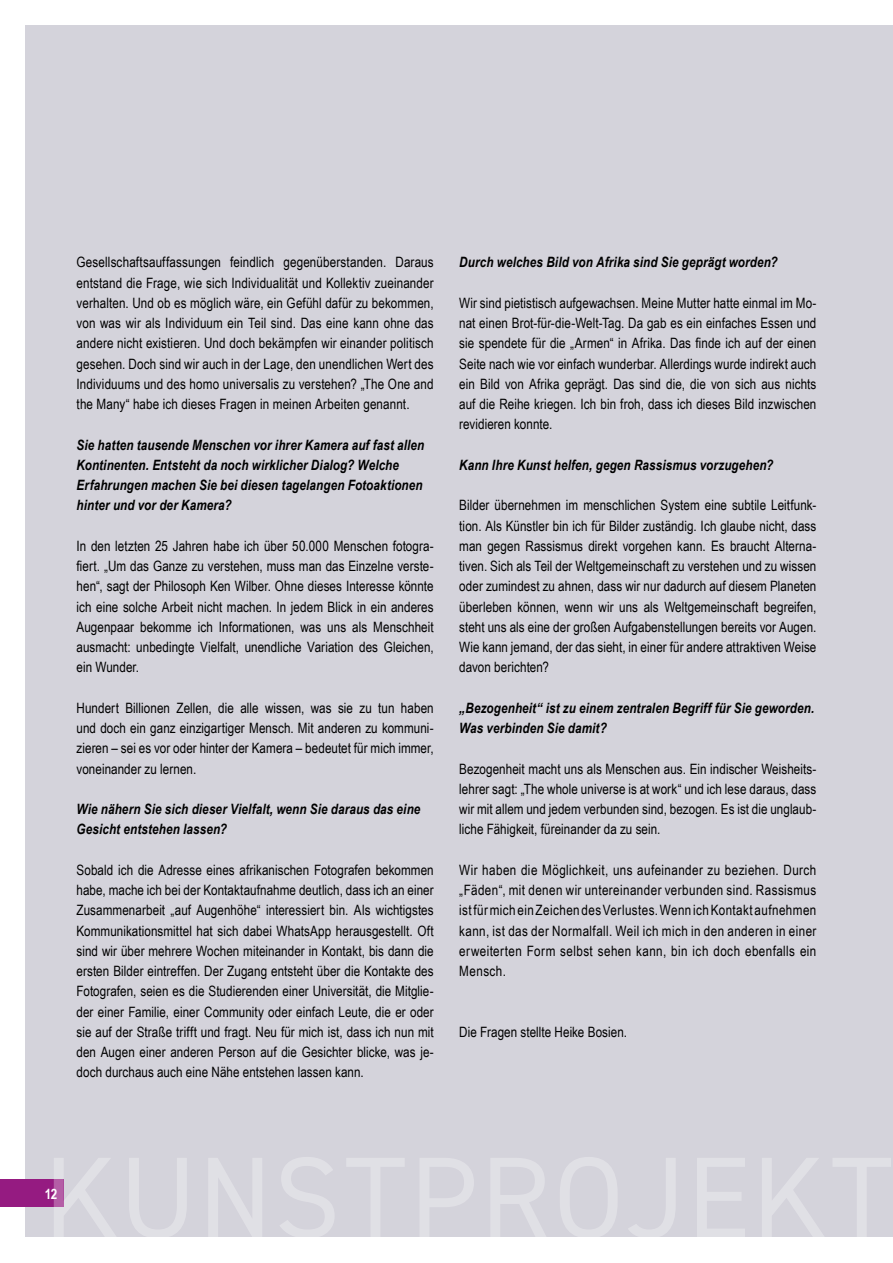
<style>
.page{position:relative;width:893px;height:1263px;background:#fff}
.page>*{position:absolute;margin:0;border:0;box-sizing:border-box;transform-origin:0 0}
.t1{font:14.25px/20.2px "Arial Narrow";letter-spacing:.005em;color:#000;text-align:justify}
.t2{font:italic 700 14.25px/20.2px "Arial Narrow";letter-spacing:.01em;color:#000}
.t3{font:700 14.25px "Arial Narrow";color:#fff}
</style>
<div class="page">
<div style="left:26px;top:26px;width:867px;height:1211px;background:#d4d3db"></div>
<div style="left:0;top:1179px;width:64px;height:27px;background:#951b81"></div>
<svg style="left:54px;top:1157px;width:837px;height:80px"></svg>
<p class="t1" style="left:77px;top:252px;width:359px">Gesellschaftsauffassungen feindlich gegenüberstanden. Daraus entstand die Frage, wie sich Individualität und Kollektiv zueinander verhalten. Und ob es möglich wäre, ein Gefühl dafür zu bekommen, von was wir als Individuum ein Teil sind. Das eine kann ohne das andere nicht existieren. Und doch bekämpfen wir einander politisch gesehen. Doch sind wir auch in der Lage, den unendlichen Wert des Individuums und des homo universalis zu verstehen? „The One and the Many“ habe ich dieses Fragen in meinen Arbeiten genannt.</p>
<p class="t2" style="left:77px;top:434px;width:349px">Sie hatten tausende Menschen vor ihrer Kamera auf fast allen Kontinenten. Entsteht da noch wirklicher Dialog? Welche Erfahrungen machen Sie bei diesen tagelangen Fotoaktionen hinter und vor der Kamera?</p>
<p class="t1" style="left:77px;top:535px;width:359px">In den letzten 25 Jahren habe ich über 50.000 Menschen fotogra&shy;fiert. „Um das Ganze zu verstehen, muss man das Einzelne verste&shy;hen“, sagt der Philosoph Ken Wilber. Ohne dieses Interesse könnte ich eine solche Arbeit nicht machen. In jedem Blick in ein anderes Augenpaar bekomme ich Informationen, was uns als Menschheit ausmacht: unbedingte Vielfalt, unendliche Variation des Gleichen, ein Wunder.</p>
<p class="t1" style="left:77px;top:697px;width:359px">Hundert Billionen Zellen, die alle wissen, was sie zu tun haben und doch ein ganz einzigartiger Mensch. Mit anderen zu kommuni&shy;zieren – sei es vor oder hinter der Kamera – bedeutet für mich immer, voneinander zu lernen.</p>
<p class="t2" style="left:77px;top:798px;width:345px">Wie nähern Sie sich dieser Vielfalt, wenn Sie daraus das eine<br>Gesicht entstehen lassen?</p>
<p class="t1" style="left:77px;top:859px;width:359px">Sobald ich die Adresse eines afrikanischen Fotografen bekommen habe, mache ich bei der Kontaktaufnahme deutlich, dass ich an einer Zusammenarbeit „auf Augenhöhe“ interessiert bin. Als wichtigstes Kommunikationsmittel hat sich dabei WhatsApp herausgestellt. Oft sind wir über mehrere Wochen miteinander in Kontakt, bis dann die ersten Bilder eintreffen. Der Zugang entsteht über die Kontakte des Fotografen, seien es die Studierenden einer Universität, die Mitglie&shy;der einer Familie, einer Community oder einfach Leute, die er oder sie auf der Straße trifft und fragt. Neu für mich ist, dass ich nun mit den Augen einer anderen Person auf die Gesichter blicke, was je&shy;doch durchaus auch eine Nähe entstehen lassen kann.</p>
<p class="t2" style="left:459px;top:251px;width:320px">Durch welches Bild von Afrika sind Sie geprägt worden?</p>
<p class="t1" style="left:459px;top:292px;width:359px">Wir sind pietistisch aufgewachsen. Meine Mutter hatte einmal im Mo&shy;nat einen Brot-für-die-Welt-Tag. Da gab es ein einfaches Essen und sie spendete für die „Armen“ in Afrika. Das finde ich auf der einen Seite nach wie vor einfach wunderbar. Allerdings wurde indirekt auch ein Bild von Afrika geprägt. Das sind die, die von sich aus nichts auf die Reihe kriegen. Ich bin froh, dass ich dieses Bild inzwischen revidieren konnte.</p>
<p class="t2" style="left:459px;top:454px;width:315px">Kann Ihre Kunst helfen, gegen Rassismus vorzugehen?</p>
<p class="t1" style="left:459px;top:495px;width:359px">Bilder übernehmen im menschlichen System eine subtile Leitfunk&shy;tion. Als Künstler bin ich für Bilder zuständig. Ich glaube nicht, dass man gegen Rassismus direkt vorgehen kann. Es braucht Alterna&shy;tiven. Sich als Teil der Weltgemeinschaft zu verstehen und zu wissen oder zumindest zu ahnen, dass wir nur dadurch auf diesem Planeten überleben können, wenn wir uns als Weltgemeinschaft begreifen, steht uns als eine der großen Aufgabenstellungen bereits vor Augen.<br>Wie kann jemand, der das sieht, in einer für andere attraktiven Weise davon berichten?</p>
<p class="t2" style="left:459px;top:697px;width:357px">„Bezogenheit“ ist zu einem zentralen Begriff für Sie geworden.<br>Was verbinden Sie damit?</p>
<p class="t1" style="left:459px;top:758px;width:359px">Bezogenheit macht uns als Menschen aus. Ein indischer Weisheits&shy;lehrer sagt: „The whole universe is at work“ und ich lese daraus, dass wir mit allem und jedem verbunden sind, bezogen. Es ist die unglaub&shy;liche Fähigkeit, füreinander da zu sein.</p>
<p class="t1" style="left:459px;top:859px;width:359px">Wir haben die Möglichkeit, uns aufeinander zu beziehen. Durch „Fäden“, mit denen wir untereinander verbunden sind. Rassismus ist für mich ein Zeichen des Verlustes. Wenn ich Kontakt aufnehmen kann, ist das der Normalfall. Weil ich mich in den anderen in einer erweiterten Form selbst sehen kann, bin ich doch ebenfalls ein Mensch.</p>
<p class="t1" style="left:459px;top:1021px;width:169px">Die Fragen stellte Heike Bosien.</p>
<p class="t3" style="left:45px;top:1183px;width:14px">12</p>
</div>
